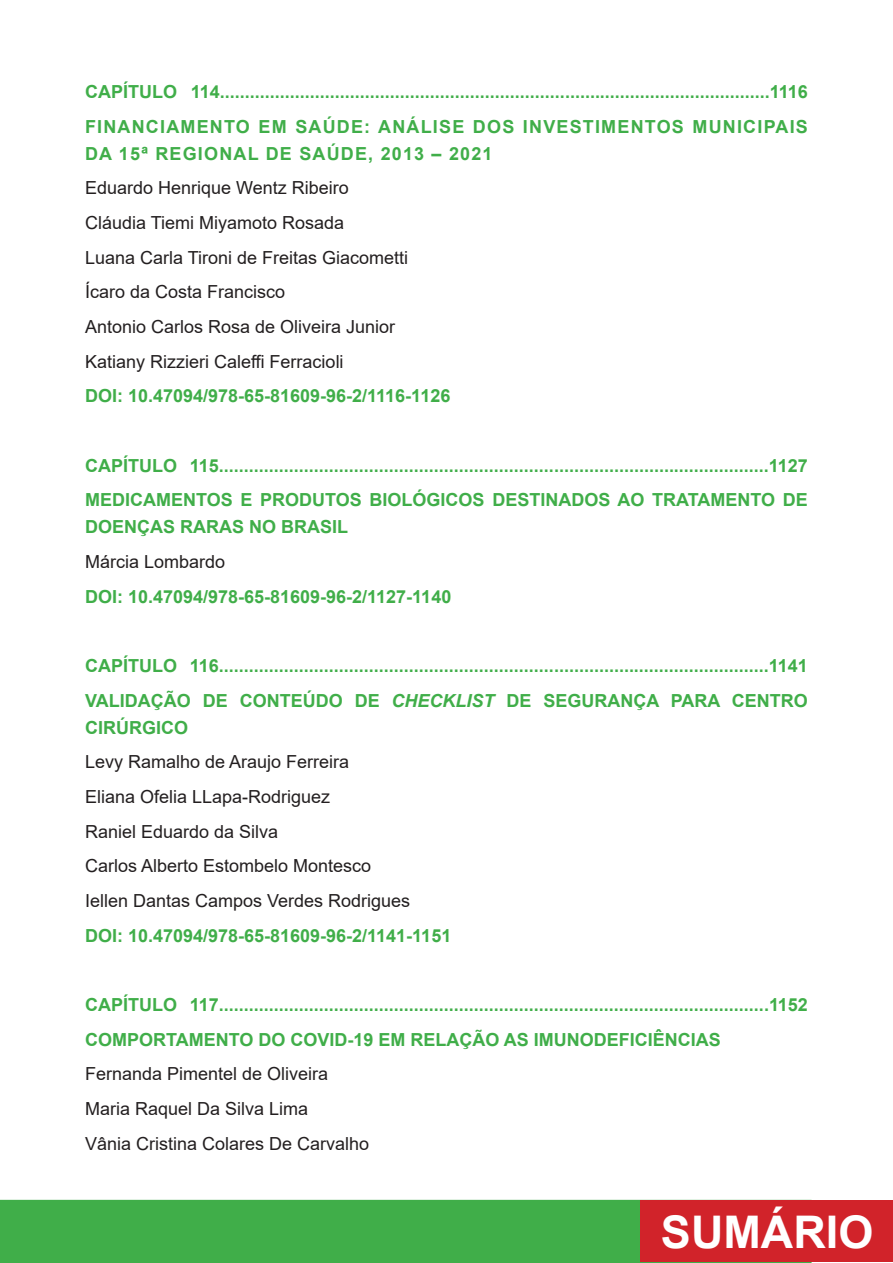
<style>
.page{position:relative;width:893px;height:1263px;background:#fff}
.page>*{position:absolute;margin:0;border:0;box-sizing:border-box;transform-origin:0 0}
.t1{font:700 45px "Arial";color:#fff}
.t2{font:700 18px/27px "Arial";color:#40ae49}
.t3{font:18px "Arial";color:#231f20}
.t4{font:700 18px/27px "Arial";letter-spacing:.065em;color:#40ae49}
.s1{font-style:italic}
</style>
<div class="page">
<div style="left:0;top:1200px;width:812px;height:63px;background:#40ae49"></div>
<div style="left:641px;top:1200px;width:252px;height:62px;background:#d1232a"></div>
<p class="t2" style="left:85px;top:79px;width:724px">CAPÍTULO 114..............................................................................................................1116</p>
<p class="t4" style="left:85px;top:113px;width:724px">FINANCIAMENTO EM SAÚDE: ANÁLISE DOS INVESTIMENTOS MUNICIPAIS<br>DA 15ª REGIONAL DE SAÚDE, 2013 – 2021</p>
<p class="t3" style="left:85px;top:176px;width:265px">Eduardo Henrique Wentz Ribeiro</p>
<p class="t3" style="left:85px;top:210px;width:261px">Cláudia Tiemi Miyamoto Rosada</p>
<p class="t3" style="left:85px;top:245px;width:325px">Luana Carla Tironi de Freitas Giacometti</p>
<p class="t3" style="left:85px;top:280px;width:202px">Ícaro da Costa Francisco</p>
<p class="t3" style="left:85px;top:314px;width:312px">Antonio Carlos Rosa de Oliveira Junior</p>
<p class="t3" style="left:85px;top:349px;width:260px">Katiany Rizzieri Caleffi Ferracioli</p>
<p class="t2" style="left:85px;top:383px;width:367px">DOI: 10.47094/978-65-81609-96-2/1116-1126</p>
<p class="t2" style="left:85px;top:452px;width:724px">CAPÍTULO 115..............................................................................................................1127</p>
<p class="t2" style="left:85px;top:487px;width:724px">MEDICAMENTOS E PRODUTOS BIOLÓGICOS DESTINADOS AO TRATAMENTO DE<br>DOENÇAS RARAS NO BRASIL</p>
<p class="t3" style="left:85px;top:549px;width:142px">Márcia Lombardo</p>
<p class="t2" style="left:85px;top:583px;width:368px">DOI: 10.47094/978-65-81609-96-2/1127-1140</p>
<p class="t2" style="left:85px;top:652px;width:724px">CAPÍTULO 116..............................................................................................................1141</p>
<p class="t2" style="left:85px;top:687px;width:724px">VALIDAÇÃO DE CONTEÚDO DE <span class="s1">CHECKLIST</span> DE SEGURANÇA PARA CENTRO<br>CIRÚRGICO</p>
<p class="t3" style="left:85px;top:750px;width:266px">Levy Ramalho de Araujo Ferreira</p>
<p class="t3" style="left:85px;top:784px;width:247px">Eliana Ofelia LLapa-Rodriguez</p>
<p class="t3" style="left:85px;top:819px;width:195px">Raniel Eduardo da Silva</p>
<p class="t3" style="left:85px;top:853px;width:288px">Carlos Alberto Estombelo Montesco</p>
<p class="t3" style="left:85px;top:888px;width:327px">Iellen Dantas Campos Verdes Rodrigues</p>
<p class="t2" style="left:85px;top:922px;width:368px">DOI: 10.47094/978-65-81609-96-2/1141-1151</p>
<p class="t2" style="left:85px;top:991px;width:724px">CAPÍTULO 117..............................................................................................................1152</p>
<p class="t2" style="left:85px;top:1026px;width:637px">COMPORTAMENTO DO COVID-19 EM RELAÇÃO AS IMUNODEFICIÊNCIAS</p>
<p class="t3" style="left:85px;top:1061px;width:245px">Fernanda Pimentel de Oliveira</p>
<p class="t3" style="left:85px;top:1096px;width:225px">Maria Raquel Da Silva Lima</p>
<p class="t3" style="left:85px;top:1131px;width:286px">Vânia Cristina Colares De Carvalho</p>
<h1 class="t1" style="left:661px;top:1200px;width:214px">SUMÁRIO</h1>
</div>
